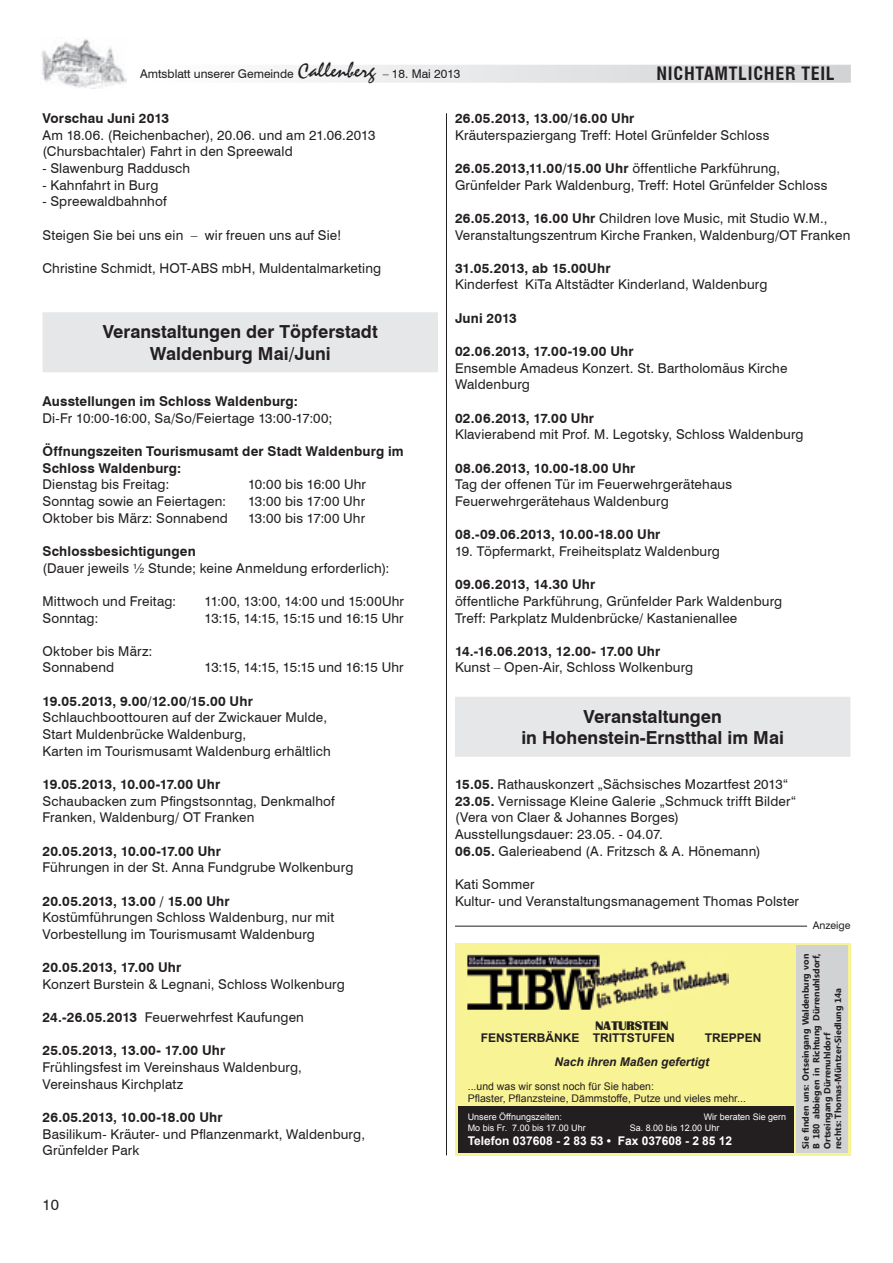
<style>
.page{position:relative;width:893px;height:1263px;background:#fff}
.page>*{position:absolute;margin:0;border:0;box-sizing:border-box;transform-origin:0 0}
.t1{font:700 18px/21.6px "Swiss 721 BT";color:#231f20;text-align:center}
.t2{font:700 condensed 18px "Swiss 721 BT";letter-spacing:.04em;color:#231f20}
.t3{font:15px "Swiss 721 BT";color:#231f20}
.t4{font:13.5px/16.6px "Swiss 721 BT";letter-spacing:.01em;color:#231f20}
.t5{font:700 13.5px/16.6px "Swiss 721 BT";letter-spacing:.01em;color:#231f20}
.t6{font:13.5px "Swiss 721 BT";letter-spacing:-.04em;color:#231f20}
.t7{font:12px "Swiss 721 BT";color:#231f20}
.t8{font:700 12px "Arial";color:#fff}
.t9{font:700 12px "Arial";color:#231f20}
.t10{font:italic 700 12px "Arial";color:#231f20}
.t11{font:12px "Bastion";color:#231f20}
.t12{font:10.5px/12px "Arial";color:#231f20}
.t13{font:10.5px "Swiss 721 BT";color:#231f20}
.t14{font:700 9px/10.8px "Khmer UI";color:#231f20}
.t15{font:9px/10.8px "Arial";color:#fff}
.t16{font:3.9px "Times";letter-spacing:.005em;color:#231f20;scale:2.01 1}
.s1{font-family:"Staccato 222 BT";font-size:21px}
.s2{font-weight:700}
.s3{font-family:"Staccato 222 BT";font-size:6.9px}
.s4{font-size:6px}
</style>
<div class="page">
<img style="left:41px;top:37px;width:85px;height:51px">
<div style="left:140px;top:65px;width:711px;height:18px;background:linear-gradient(to right,#fefefe,#d0d2d4)"></div>
<div style="left:43px;top:312px;width:395px;height:60px;background:#e6e7e9"></div>
<div style="left:455px;top:697px;width:395px;height:60px;background:#e6e7e9"></div>
<hr style="left:446px;top:113px;width:1px;height:1042px;background:#231f20">
<div style="left:455px;top:943px;width:395px;height:212px;background:#f8f394"></div>
<div style="left:458px;top:1106px;width:335px;height:47px;background:#231f20"></div>
<div style="left:796px;top:945px;width:51px;height:208px;background:#d1d2d4"></div>
<img style="left:468px;top:954px;width:260px;height:55px">
<hr style="left:455px;top:926px;width:352px;height:1px;background:#231f20">
<p class="t7" style="left:140px;top:67px;width:322px">Amtsblatt unserer Gemeinde <span class="s1">Callenberg</span> – 18. Mai 2013</p>
<h1 class="t2" style="left:656px;top:63px;width:180px">NICHTAMTLICHER TEIL</h1>
<p class="t5" style="left:43px;top:110px;width:128px">Vorschau Juni 2013</p>
<p class="t4" style="left:43px;top:126px;width:334px">Am 18.06. (Reichenbacher), 20.06. und am 21.06.2013 (Chursbachtaler) Fahrt in den Spreewald</p>
<p class="t4" style="left:43px;top:160px;width:149px">- Slawenburg Raddusch</p>
<p class="t4" style="left:43px;top:176px;width:117px">- Kahnfahrt in Burg</p>
<p class="t4" style="left:43px;top:193px;width:126px">- Spreewaldbahnhof</p>
<p class="t4" style="left:43px;top:226px;width:300px">Steigen Sie bei uns ein – wir freuen uns auf Sie!</p>
<p class="t4" style="left:43px;top:260px;width:340px">Christine Schmidt, HOT-ABS mbH, Muldentalmarketing</p>
<p class="t5" style="left:455px;top:110px;width:181px">26.05.2013, 13.00/16.00 Uhr</p>
<p class="t4" style="left:455px;top:126px;width:316px">Kräuterspaziergang Treff: Hotel Grünfelder Schloss</p>
<p class="t4" style="left:455px;top:160px;width:374px"><span class="s2">26.05.2013,11.00/15.00 Uhr</span> öffentliche Parkführung,<br>Grünfelder Park Waldenburg, Treff: Hotel Grünfelder Schloss</p>
<p class="t4" style="left:455px;top:210px;width:397px"><span class="s2">26.05.2013, 16.00 Uhr</span> Children love Music, mit Studio W.M.,<br>Veranstaltungszentrum Kirche Franken, Waldenburg/OT Franken</p>
<p class="t5" style="left:455px;top:260px;width:157px">31.05.2013, ab 15.00Uhr</p>
<p class="t4" style="left:455px;top:276px;width:314px">Kinderfest KiTa Altstädter Kinderland, Waldenburg</p>
<p class="t5" style="left:455px;top:310px;width:63px">Juni 2013</p>
<p class="t5" style="left:455px;top:343px;width:180px">02.06.2013, 17.00-19.00 Uhr</p>
<p class="t4" style="left:455px;top:359px;width:334px">Ensemble Amadeus Konzert. St. Bartholomäus Kirche<br>Waldenburg</p>
<p class="t5" style="left:455px;top:409px;width:141px">02.06.2013, 17.00 Uhr</p>
<p class="t4" style="left:455px;top:426px;width:350px">Klavierabend mit Prof. M. Legotsky, Schloss Waldenburg</p>
<p class="t5" style="left:455px;top:459px;width:182px">08.06.2013, 10.00-18.00 Uhr</p>
<p class="t4" style="left:455px;top:476px;width:279px">Tag der offenen Tür im Feuerwehrgerätehaus<br>Feuerwehrgerätehaus Waldenburg</p>
<p class="t5" style="left:455px;top:526px;width:207px">08.-09.06.2013, 10.00-18.00 Uhr</p>
<p class="t4" style="left:455px;top:543px;width:266px">19. Töpfermarkt, Freiheitsplatz Waldenburg</p>
<p class="t5" style="left:455px;top:576px;width:142px">09.06.2013, 14.30 Uhr</p>
<p class="t4" style="left:455px;top:593px;width:329px">öffentliche Parkführung, Grünfelder Park Waldenburg<br>Treff: Parkplatz Muldenbrücke/ Kastanienallee</p>
<p class="t5" style="left:455px;top:643px;width:207px">14.-16.06.2013, 12.00- 17.00 Uhr</p>
<p class="t4" style="left:455px;top:659px;width:240px">Kunst – Open-Air, Schloss Wolkenburg</p>
<h1 class="t1" style="left:521px;top:705px;width:264px">Veranstaltungen<br>in Hohenstein-Ernstthal im Mai</h1>
<p class="t4" style="left:455px;top:776px;width:343px"><span class="s2">15.05.</span> Rathauskonzert „Sächsisches Mozartfest 2013“ <span class="s2">23.05.</span> Vernissage Kleine Galerie „Schmuck trifft Bilder“ (Vera von Claer &amp; Johannes Borges)<br>Ausstellungsdauer: 23.05. - 04.07.<br><span class="s2">06.05.</span> Galerieabend (A. Fritzsch &amp; A. Hönemann)</p>
<p class="t4" style="left:455px;top:876px;width:346px">Kati Sommer<br>Kultur- und Veranstaltungsmanagement Thomas Polster</p>
<h1 class="t1" style="left:103px;top:321px;width:276px">Veranstaltungen der Töpferstadt<br>Waldenburg Mai/Juni</h1>
<p class="t5" style="left:43px;top:393px;width:257px">Ausstellungen im Schloss Waldenburg:</p>
<p class="t4" style="left:43px;top:409px;width:291px">Di-Fr 10:00-16:00, Sa/So/Feiertage 13:00-17:00;</p>
<p class="t5" style="left:43px;top:443px;width:363px">Öffnungszeiten Tourismusamt der Stadt Waldenburg im<br>Schloss Waldenburg:</p>
<p class="t4" style="left:43px;top:476px;width:128px">Dienstag bis Freitag:</p>
<p class="t4" style="left:248px;top:476px;width:120px">10:00 bis 16:00 Uhr</p>
<p class="t4" style="left:43px;top:493px;width:185px">Sonntag sowie an Feiertagen:</p>
<p class="t4" style="left:248px;top:493px;width:119px">13:00 bis 17:00 Uhr</p>
<p class="t4" style="left:43px;top:509px;width:187px">Oktober bis März: Sonnabend</p>
<p class="t4" style="left:248px;top:509px;width:119px">13:00 bis 17:00 Uhr</p>
<p class="t5" style="left:43px;top:543px;width:155px">Schlossbesichtigungen</p>
<p class="t4" style="left:43px;top:559px;width:349px">(Dauer jeweils ½ Stunde; keine Anmeldung erforderlich):</p>
<p class="t4" style="left:43px;top:593px;width:135px">Mittwoch und Freitag:</p>
<p class="t4" style="left:205px;top:593px;width:201px">11:00, 13:00, 14:00 und 15:00Uhr</p>
<p class="t4" style="left:43px;top:609px;width:57px">Sonntag:</p>
<p class="t6" style="left:205px;top:609px;width:201px">13:15, 14:15, 15:15 und 16:15 Uhr</p>
<p class="t4" style="left:43px;top:643px;width:111px">Oktober bis März:<br>Sonnabend</p>
<p class="t6" style="left:205px;top:659px;width:201px">13:15, 14:15, 15:15 und 16:15 Uhr</p>
<p class="t5" style="left:43px;top:692px;width:212px">19.05.2013, 9.00/12.00/15.00 Uhr</p>
<p class="t4" style="left:43px;top:709px;width:290px">Schlauchboottouren auf der Zwickauer Mulde,<br>Start Muldenbrücke Waldenburg,<br>Karten im Tourismusamt Waldenburg erhältlich</p>
<p class="t5" style="left:43px;top:776px;width:179px">19.05.2013, 10.00-17.00 Uhr</p>
<p class="t4" style="left:43px;top:792px;width:294px">Schaubacken zum Pfingstsonntag, Denkmalhof<br>Franken, Waldenburg/ OT Franken</p>
<p class="t5" style="left:43px;top:842px;width:180px">20.05.2013, 10.00-17.00 Uhr</p>
<p class="t4" style="left:43px;top:859px;width:312px">Führungen in der St. Anna Fundgrube Wolkenburg</p>
<p class="t5" style="left:43px;top:892px;width:189px">20.05.2013, 13.00 / 15.00 Uhr</p>
<p class="t4" style="left:43px;top:909px;width:293px">Kostümführungen Schloss Waldenburg, nur mit<br>Vorbestellung im Tourismusamt Waldenburg</p>
<p class="t5" style="left:43px;top:959px;width:140px">20.05.2013, 17.00 Uhr</p>
<p class="t4" style="left:43px;top:975px;width:304px">Konzert Burstein &amp; Legnani, Schloss Wolkenburg</p>
<p class="t4" style="left:43px;top:1009px;width:263px"><span class="s2">24.-26.05.2013</span> Feuerwehrfest Kaufungen</p>
<p class="t5" style="left:43px;top:1042px;width:184px">25.05.2013, 13.00- 17.00 Uhr</p>
<p class="t4" style="left:43px;top:1059px;width:261px">Frühlingsfest im Vereinshaus Waldenburg,<br>Vereinshaus Kirchplatz</p>
<p class="t5" style="left:43px;top:1109px;width:182px">26.05.2013, 10.00-18.00 Uhr</p>
<p class="t4" style="left:43px;top:1125px;width:324px">Basilikum- Kräuter- und Pflanzenmarkt, Waldenburg,<br>Grünfelder Park</p>
<p class="t16" style="left:262px;top:796px;width:112px">Amtsblatt unserer Gemeinde <span class="s3">Callenberg</span> <span class="s4">-</span> 16. Februar 2013</p>
<p class="t13" style="left:813px;top:919px;width:39px">Anzeige</p>
<p class="t14" style="left:800px;top:1149px;width:197px;rotate:-90deg">Sie finden uns: Ortseingang Waldenburg von B 180 abbiegen in Richtung Dürrenuhlsdorf, Ortseingang Dürrenuhldorf<br>rechts: Thomas-Müntzer-Siedlung 14a</p>
<p class="t11" style="left:595px;top:1018px;width:74px">NATURSTEIN</p>
<p class="t9" style="left:481px;top:1029px;width:196px">FENSTERBÄNKE TRITTSTUFEN</p>
<p class="t9" style="left:705px;top:1029px;width:58px">TREPPEN</p>
<p class="t10" style="left:555px;top:1053px;width:156px">Nach ihren Maßen gefertigt</p>
<p class="t12" style="left:468px;top:1080px;width:280px">...und was wir sonst noch für Sie haben:<br>Pflaster, Pflanzsteine, Dämmstoffe, Putze und vieles mehr...</p>
<p class="t15" style="left:704px;top:1112px;width:84px">Wir beraten Sie gern</p>
<p class="t15" style="left:468px;top:1112px;width:120px">Unsere Öffnungszeiten:<br>Mo bis Fr. 7.00 bis 17.00 Uhr</p>
<p class="t15" style="left:630px;top:1122px;width:91px">Sa. 8.00 bis 12.00 Uhr</p>
<p class="t8" style="left:468px;top:1133px;width:266px">Telefon 037608 - 2 83 53 • Fax 037608 - 2 85 12</p>
<p class="t3" style="left:43px;top:1196px;width:18px">10</p>
</div>
